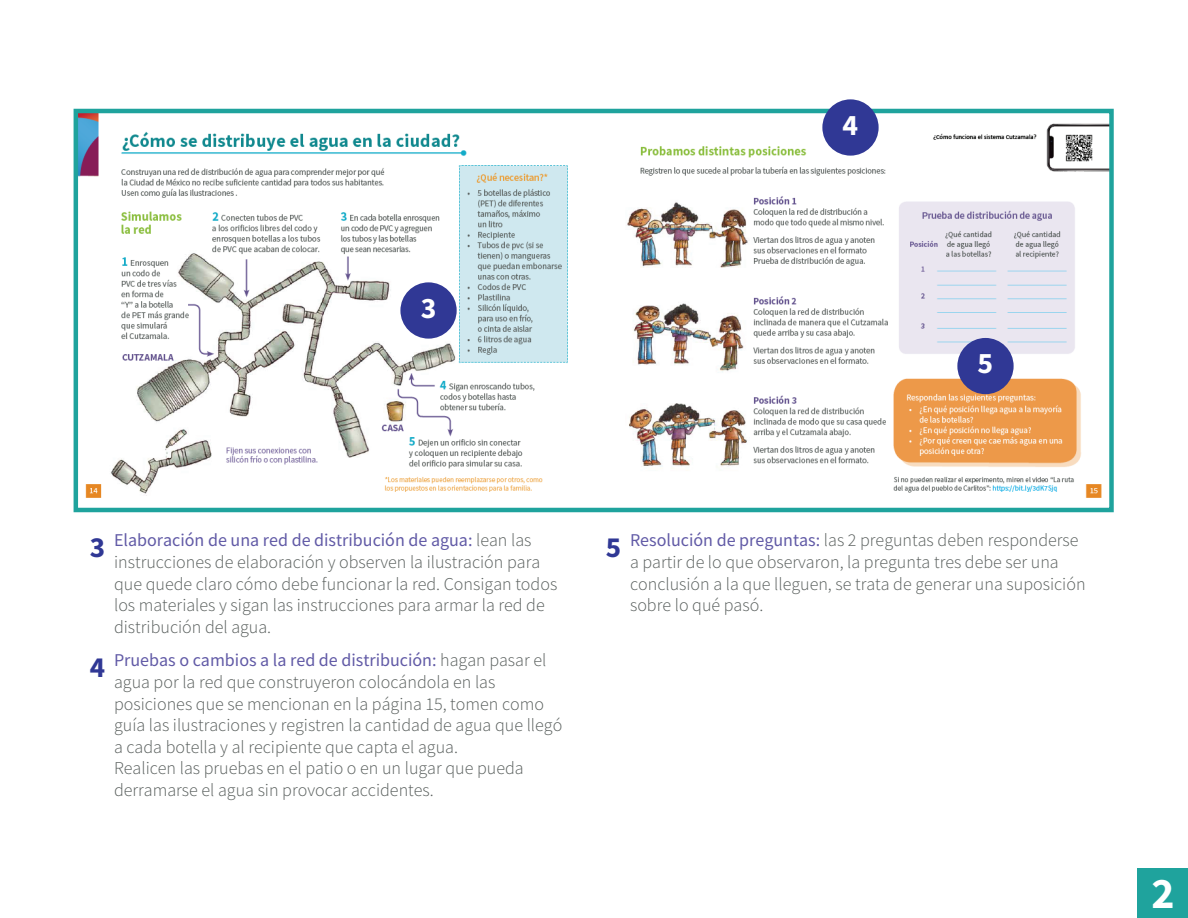
<style>
.page{position:relative;width:1188px;height:918px;background:#fff}
.page>*{position:absolute;margin:0;border:0;box-sizing:border-box;transform-origin:0 0}
.t1{font:700 43.65px "Source Sans Pro";color:#fff}
.t2{font:700 29.7px "Source Sans Pro";color:#fff}
.t3{font:300 18px/21.6px "Source Sans Pro";color:#585e5c}
.s1{font-weight:700;font-size:29.1px;color:#303895}
.s2{font-weight:400;color:#615aa6}
</style>
<div class="page">
<img style="left:79px;top:114px;width:1030px;height:384px">
<div style="left:400px;top:282px;width:57px;height:57px;background:#303895;border-radius:50%"></div>
<div style="left:74px;top:109px;width:1040px;height:403px;border:4px solid #1fa39d"></div>
<div style="left:822px;top:99px;width:57px;height:57px;background:#303895;border-radius:50%"></div>
<div style="left:957px;top:338px;width:57px;height:56px;background:#303895;border-radius:50%"></div>
<div style="left:1138px;top:868px;width:50px;height:50px;background:#1fa39d"></div>
<h2 class="t2" style="left:843px;top:105px;width:17px">4</h2>
<h2 class="t2" style="left:421px;top:288px;width:17px">3</h2>
<h2 class="t2" style="left:978px;top:343px;width:17px">5</h2>
<p class="t3" style="left:114px;top:530px;width:445px;text-indent:-24px"><span class="s1">3</span> <span class="s2">Elaboración de una red de distribución de agua:</span> lean las instrucciones de elaboración y observen la ilustración para que quede claro cómo debe funcionar la red. Consigan todos los materiales y sigan las instrucciones para armar la red de distribución del agua.</p>
<p class="t3" style="left:114px;top:650px;width:450px;text-indent:-24px"><span class="s1">4</span> <span class="s2">Pruebas o cambios a la red de distribución:</span> hagan pasar el agua por la red que construyeron colocándola en las posiciones que se mencionan en la página 15, tomen como guía las ilustraciones y registren la cantidad de agua que llegó a cada botella y al recipiente que capta el agua.<br>Realicen las pruebas en el patio o en un lugar que pueda derramarse el agua sin provocar accidentes.</p>
<p class="t3" style="left:630px;top:530px;width:457px;text-indent:-24px"><span class="s1">5</span> <span class="s2">Resolución de preguntas:</span> las 2 preguntas deben responderse a partir de lo que observaron, la pregunta tres debe ser una conclusión a la que lleguen, se trata de generar una suposición sobre lo qué pasó.</p>
<h1 class="t1" style="left:1151px;top:864px;width:25px">2</h1>
</div>
